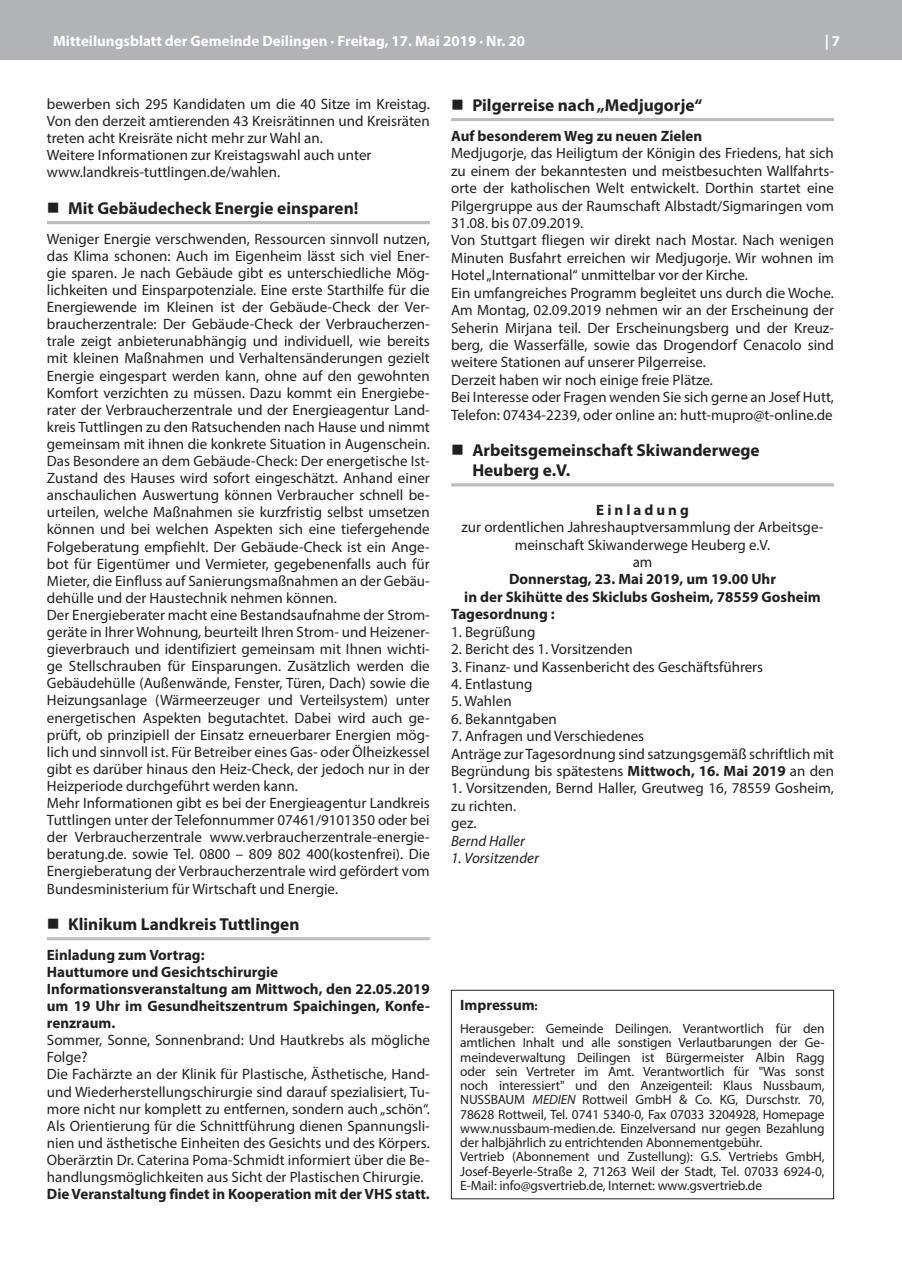
<style>
.page{position:relative;width:902px;height:1280px;background:#fff}
.page>*{position:absolute;margin:0;border:0;box-sizing:border-box;transform-origin:0 0}
.t1{font:700 17.25px/19.6px "Myriad Pro";color:#231f20}
.t2{font:15px/17.1px "Myriad Pro";color:#231f20}
.t3{font:700 15px/17.1px "Myriad Pro";color:#231f20}
.t4{font:700 15px "Myriad Pro";color:#fff}
.t5{font:italic 15px "Myriad Pro";color:#231f20}
.t6{font:13.5px/14.2px "Myriad Pro";letter-spacing:-.01em;color:#231f20}
.s1{font-weight:700}
.s2{font-size:12px}
.s3{font-style:italic}
</style>
<div class="page">
<div style="left:0;top:0;width:901px;height:60px;background:#b2b3b7"></div>
<hr style="left:47px;top:221px;width:383px;height:3px;background:#bcbdc0">
<hr style="left:47px;top:937px;width:383px;height:3px;background:#bcbdc0">
<hr style="left:451px;top:118px;width:382px;height:3px;background:#bcbdc0">
<hr style="left:451px;top:483px;width:382px;height:3px;background:#bcbdc0">
<div style="left:451px;top:990px;width:382px;height:209px;border:1px solid #231f20"></div>
<p class="t4" style="left:53px;top:31px;width:473px">Mitteilungsblatt der Gemeinde Deilingen · Freitag, 17. Mai 2019 · Nr. 20</p>
<p class="t4" style="left:824px;top:31px;width:17px">| 7</p>
<p class="t2" style="left:47px;top:95px;width:384px">bewerben sich 295 Kandidaten um die 40 Sitze im Kreistag.<br>Von den derzeit amtierenden 43 Kreisrätinnen und Kreisräten treten acht Kreisräte nicht mehr zur Wahl an.<br>Weitere Informationen zur Kreistagswahl auch unter www.landkreis-tuttlingen.de/wahlen.</p>
<p class="t1" style="left:68px;top:198px;width:292px">Mit Gebäudecheck Energie einsparen!</p>
<p class="t2" style="left:47px;top:230px;width:384px">Weniger Energie verschwenden, Ressourcen sinnvoll nutzen, das Klima schonen: Auch im Eigenheim lässt sich viel Ener&shy;gie sparen. Je nach Gebäude gibt es unterschiedliche Mög&shy;lichkeiten und Einsparpotenziale. Eine erste Starthilfe für die Energiewende im Kleinen ist der Gebäude-Check der Ver&shy;braucherzentrale: Der Gebäude-Check der Verbraucherzen&shy;trale zeigt anbieterunabhängig und individuell, wie bereits mit kleinen Maßnahmen und Verhaltensänderungen gezielt Energie eingespart werden kann, ohne auf den gewohnten Komfort verzichten zu müssen. Dazu kommt ein Energiebe&shy;rater der Verbraucherzentrale und der Energieagentur Land&shy;kreis Tuttlingen zu den Ratsuchenden nach Hause und nimmt gemeinsam mit ihnen die konkrete Situation in Augenschein.<br>Das Besondere an dem Gebäude-Check: Der energetische Ist-Zustand des Hauses wird sofort eingeschätzt. Anhand einer anschaulichen Auswertung können Verbraucher schnell be&shy;urteilen, welche Maßnahmen sie kurzfristig selbst umsetzen können und bei welchen Aspekten sich eine tiefergehende Folgeberatung empfiehlt. Der Gebäude-Check ist ein Ange&shy;bot für Eigentümer und Vermieter, gegebenenfalls auch für Mieter, die Einfluss auf Sanierungsmaßnahmen an der Gebäu&shy;dehülle und der Haustechnik nehmen können.<br>Der Energieberater macht eine Bestandsaufnahme der Strom&shy;geräte in Ihrer Wohnung, beurteilt Ihren Strom- und Heizener&shy;gieverbrauch und identifiziert gemeinsam mit Ihnen wichti&shy;ge Stellschrauben für Einsparungen. Zusätzlich werden die Gebäudehülle (Außenwände, Fenster, Türen, Dach) sowie die Heizungsanlage (Wärmeerzeuger und Verteilsystem) unter energetischen Aspekten begutachtet. Dabei wird auch ge&shy;prüft, ob prinzipiell der Einsatz erneuerbarer Energien mög&shy;lich und sinnvoll ist. Für Betreiber eines Gas- oder Ölheizkessel gibt es darüber hinaus den Heiz-Check, der jedoch nur in der Heizperiode durchgeführt werden kann.<br>Mehr Informationen gibt es bei der Energieagentur Landkreis Tuttlingen unter der Telefonnummer 07461/9101350 oder bei der Verbraucherzentrale www.verbraucherzentrale-energie&shy;beratung.de. sowie Tel. 0800 – 809 802 400(kostenfrei). Die Energieberatung der Verbraucherzentrale wird gefördert vom Bundesministerium für Wirtschaft und Energie.</p>
<p class="t1" style="left:68px;top:914px;width:233px">Klinikum Landkreis Tuttlingen</p>
<p class="t3" style="left:47px;top:946px;width:384px">Einladung zum Vortrag:<br>Hauttumore und Gesichtschirurgie Informationsveranstaltung am Mittwoch, den 22.05.2019 um 19 Uhr im Gesundheitszentrum Spaichingen, Konfe&shy;renzraum.</p>
<p class="t2" style="left:47px;top:1031px;width:384px">Sommer, Sonne, Sonnenbrand: Und Hautkrebs als mögliche Folge?<br>Die Fachärzte an der Klinik für Plastische, Ästhetische, Hand&shy;und Wiederherstellungschirurgie sind darauf spezialisiert, Tu&shy;more nicht nur komplett zu entfernen, sondern auch „schön“.<br>Als Orientierung für die Schnittführung dienen Spannungsli&shy;nien und ästhetische Einheiten des Gesichts und des Körpers.<br>Oberärztin Dr. Caterina Poma-Schmidt informiert über die Be&shy;handlungsmöglichkeiten aus Sicht der Plastischen Chirurgie.</p>
<p class="t3" style="left:47px;top:1185px;width:384px">Die Veranstaltung findet in Kooperation mit der VHS statt.</p>
<p class="t1" style="left:472px;top:95px;width:231px">Pilgerreise nach „Medjugorje“</p>
<p class="t3" style="left:451px;top:127px;width:253px">Auf besonderem Weg zu neuen Zielen</p>
<p class="t2" style="left:451px;top:144px;width:384px">Medjugorje, das Heiligtum der Königin des Friedens, hat sich zu einem der bekanntesten und meistbesuchten Wallfahrts&shy;orte der katholischen Welt entwickelt. Dorthin startet eine Pilgergruppe aus der Raumschaft Albstadt/Sigmaringen vom 31.08. bis 07.09.2019.<br>Von Stuttgart fliegen wir direkt nach Mostar. Nach wenigen Minuten Busfahrt erreichen wir Medjugorje. Wir wohnen im Hotel „International“ unmittelbar vor der Kirche.<br>Ein umfangreiches Programm begleitet uns durch die Woche.<br>Am Montag, 02.09.2019 nehmen wir an der Erscheinung der Seherin Mirjana teil. Der Erscheinungsberg und der Kreuz&shy;berg, die Wasserfälle, sowie das Drogendorf Cenacolo sind weitere Stationen auf unserer Pilgerreise.<br>Derzeit haben wir noch einige freie Plätze.<br>Bei Interesse oder Fragen wenden Sie sich gerne an Josef Hutt, Telefon: 07434-2239, oder online an: hutt-mupro@t-online.de</p>
<p class="t1" style="left:472px;top:440px;width:289px">Arbeitsgemeinschaft Skiwanderwege<br>Heuberg e.V.</p>
<p class="t3" style="left:596px;top:501px;width:94px">E i n l a d u n g</p>
<p class="t2" style="left:461px;top:518px;width:363px;text-align:center">zur ordentlichen Jahreshauptversammlung der Arbeitsge&shy;meinschaft Skiwanderwege Heuberg e.V.<br>am</p>
<p class="t3" style="left:509px;top:570px;width:268px">Donnerstag, 23. Mai 2019, um 19.00 Uhr</p>
<p class="t3" style="left:464px;top:588px;width:358px">in der Skihütte des Skiclubs Gosheim, 78559 Gosheim</p>
<p class="t3" style="left:451px;top:605px;width:105px">Tagesordnung :</p>
<p class="t2" style="left:451px;top:623px;width:86px">1. Begrüßung</p>
<p class="t2" style="left:451px;top:640px;width:183px">2. Bericht des 1. Vorsitzenden</p>
<p class="t2" style="left:451px;top:658px;width:313px">3. Finanz- und Kassenbericht des Geschäftsführers</p>
<p class="t2" style="left:451px;top:675px;width:83px">4. Entlastung</p>
<p class="t2" style="left:451px;top:692px;width:62px">5. Wahlen</p>
<p class="t2" style="left:451px;top:710px;width:107px">6. Bekanntgaben</p>
<p class="t2" style="left:451px;top:727px;width:384px">7. Anfragen und Verschiedenes<br>Anträge zur Tagesordnung sind satzungsgemäß schriftlich mit<br>Begründung bis spätestens <span class="s1">Mittwoch, 16. Mai 2019</span> an den</p>
<p class="t2" style="left:451px;top:779px;width:384px">1. Vorsitzenden, Bernd Haller, Greutweg 16, 78559 Gosheim, zu richten.<br>gez.</p>
<p class="t5" style="left:451px;top:831px;width:75px">Bernd Haller</p>
<p class="t5" style="left:451px;top:849px;width:89px">1. Vorsitzender</p>
<p class="t3" style="left:460px;top:996px;width:79px">Impressum<span class="s2">:</span></p>
<p class="t6" style="left:460px;top:1021px;width:366px">Herausgeber: Gemeinde Deilingen. Verantwortlich für den amtlichen Inhalt und alle sonstigen Verlautbarungen der Ge&shy;meindeverwaltung Deilingen ist Bürgermeister Albin Ragg oder sein Vertreter im Amt. Verantwortlich für "Was sonst noch interessiert" und den Anzeigenteil: Klaus Nussbaum, NUSSBAUM <span class="s3">MEDIEN</span> Rottweil GmbH &amp; Co. KG, Durschstr. 70, 78628 Rottweil, Tel. 0741 5340-0, Fax 07033 3204928, Homepage www.nussbaum-medien.de. Einzelversand nur gegen Bezahlung der halbjährlich zu entrichtenden Abonnementgebühr.<br>Vertrieb (Abonnement und Zustellung): G.S. Vertriebs GmbH, Josef-Beyerle-Straße 2, 71263 Weil der Stadt, Tel. 07033 6924-0, E-Mail: info@gsvertrieb.de, Internet: www.gsvertrieb.de</p>
</div>
